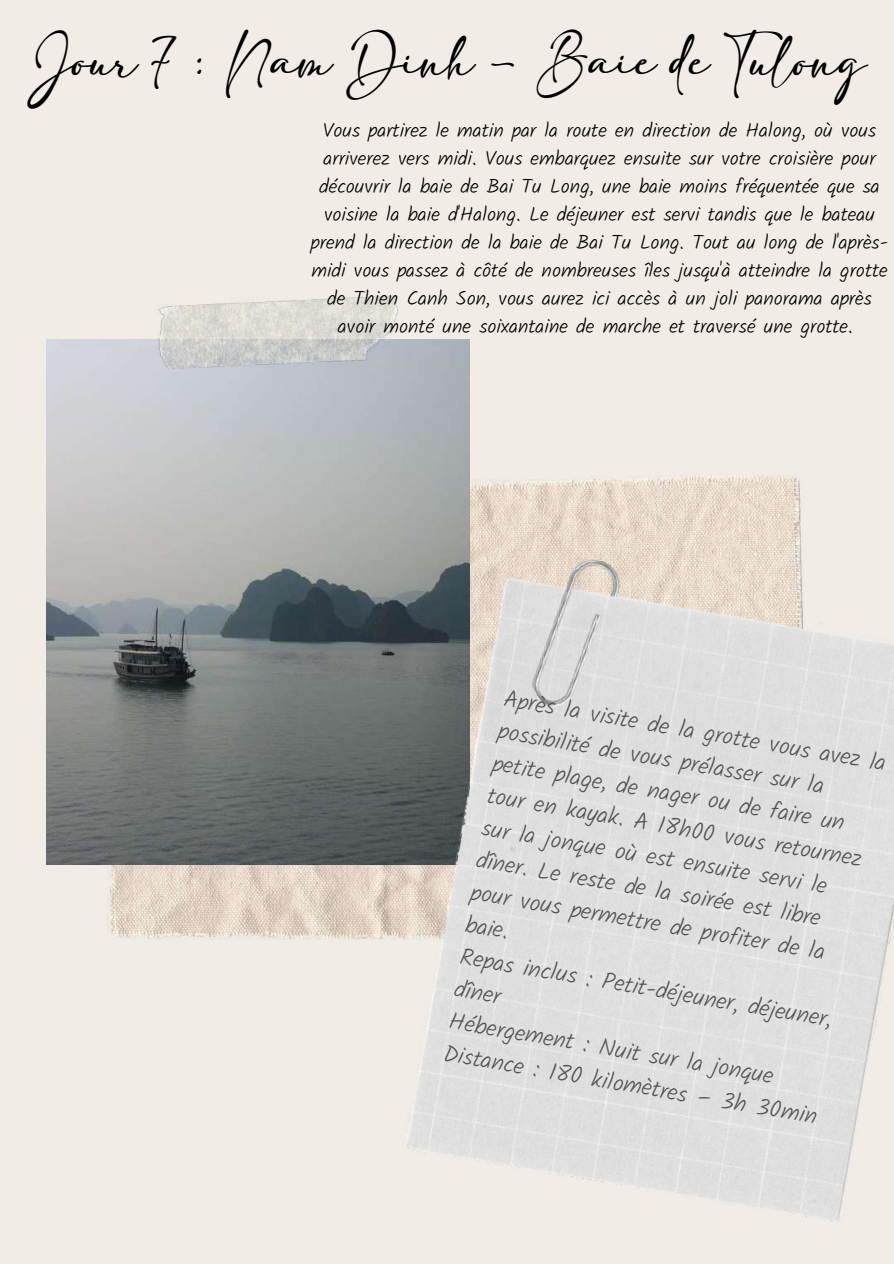
<style>
.page{position:relative;width:894px;height:1264px;background:#fff}
.page>*{position:absolute;margin:0;border:0;box-sizing:border-box;transform-origin:0 0}
.t1{font:37.5px "adelia";color:#000}
.t2{font:300 23.7px/32.7px "Kalam";color:#545453}
.t3{font:300 20.1px/28px "Kalam";color:#000;text-align:center}
</style>
<div class="page">
<div style="left:0;top:0;width:893px;height:1263px;background:#f1ede6"></div>
<img style="left:47px;top:475px;width:754px;height:465px">
<img style="left:47px;top:340px;width:422px;height:524px">
<img style="left:400px;top:544px;width:493px;height:678px">
<img style="left:155px;top:295px;width:245px;height:75px">
<h1 class="t1" style="left:27px;top:48px;width:840px">Jour 7 : Nam Dinh - Baie de Tulong</h1>
<p class="t3" style="left:311px;top:116px;width:578px">Vous partirez le matin par la route en direction de Halong, où vous arriverez vers midi. Vous embarquez ensuite sur votre croisière pour découvrir la baie de Bai Tu Long, une baie moins fréquentée que sa voisine la baie d'Halong. Le déjeuner est servi tandis que le bateau prend la direction de la baie de Bai Tu Long. Tout au long de l'après&shy;midi vous passez à côté de nombreuses îles jusqu'à atteindre la grotte de Thien Canh Son, vous aurez ici accès à un joli panorama après avoir monté une soixantaine de marche et traversé une grotte.</p>
<p class="t2" style="left:507px;top:681px;width:389px;rotate:10deg">Après la visite de la grotte vous avez la possibilité de vous prélasser sur la petite plage, de nager ou de faire un tour en kayak. A 18h00 vous retournez sur la jonque où est ensuite servi le dîner. Le reste de la soirée est libre pour vous permettre de profiter de la baie.<br>Repas inclus : Petit-déjeuner, déjeuner,</p>
<p class="t2" style="left:457px;top:972px;width:380px;line-height:32.2px;rotate:10deg">dîner<br>Hébergement : Nuit sur la jonque<br>Distance : 180 kilomètres – 3h 30min</p>
</div>
